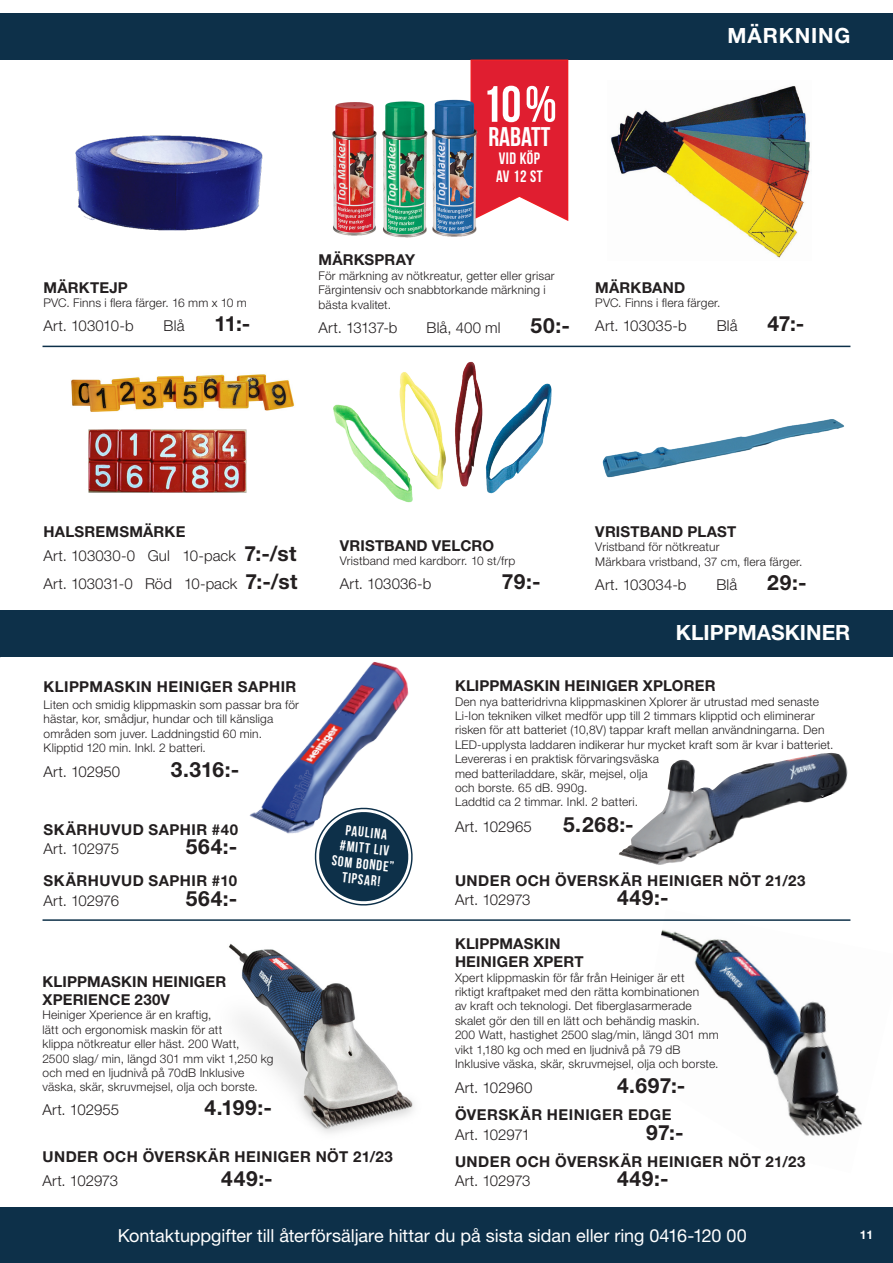
<style>
.page{position:relative;width:893px;height:1263px;background:#fff}
.page>*{position:absolute;margin:0;border:0;box-sizing:border-box;transform-origin:0 0}
.Pris{font:700 51px "Bebas Neue";color:#fff}
.Pris-2{font:700 27px "Bebas Neue";color:#fff}
.Produkttext{font:700 21px "Helvetica Neue LT Std";letter-spacing:.04em;color:#231f20}
.Pris-3{font:700 21px "Helvetica Neue LT Std";letter-spacing:.015em;color:#231f20}
.Artikelnummer{font:700 21px "Helvetica Neue LT Std";letter-spacing:.025em;color:#231f20}
.t1{font:700 21px "Helvetica Neue LT Std";color:#fff}
.t2{font:700 21px "Helvetica Neue LT Std";letter-spacing:.04em;color:#fff}
.Produktrubrik{font:18px "Helvetica Neue LT Std";letter-spacing:-.005em;color:#fff}
.Pris-4{font:700 16.5px "Bebas Neue";letter-spacing:.03em;color:#fff}
.Produkttext-2{font:700 15px "Helvetica Neue LT Std";letter-spacing:.035em;color:#231f20}
.Pris-5{font:300 15px "Helvetica Neue LT Std";letter-spacing:.005em;color:#231f20}
.Produktrubrik-2{font:700 15px/18px "Helvetica Neue LT Std";letter-spacing:.01em;color:#231f20}
.Produkttext-3{font:300 15px "Helvetica Neue LT Std";letter-spacing:-.005em;color:#231f20}
.Pris-6{font:700 15px "Helvetica Neue LT Std";letter-spacing:.015em;color:#231f20}
.Artikelnummer-2{font:300 15px "Helvetica Neue LT Std";letter-spacing:.005em;color:#231f20}
.Pris-7{font:300 15px "Helvetica Neue LT Std";letter-spacing:-.035em;color:#231f20}
.Produkttext-4{font:700 14.4px/15.9px "Bebas Neue";color:#fff;text-align:center}
.Produkttext-5{font:300 12px/14.4px "Helvetica Neue LT Std";letter-spacing:.015em;color:#231f20}
.Pris-8{font:300 12px/14.4px "Helvetica Neue LT Std";letter-spacing:.015em;color:#231f20}
.t3{font:700 12px "Helvetica Neue LT Std";color:#fff}
.s1{font-weight:700;font-size:21px}
</style>
<div class="page">
<div style="left:0;top:1208px;width:893px;height:55px;background:#0d3049"></div>
<div style="left:0;top:13px;width:893px;height:47px;background:#0d3049"></div>
<img style="left:661px;top:919px;width:201px;height:217px">
<div style="left:0;top:610px;width:893px;height:47px;background:#0d3049"></div>
<svg style="left:470px;top:59px;width:99px;height:162px;background:#e23242"></svg>
<hr style="left:43px;top:346px;width:807px;height:1px;background:#0d3049">
<img style="left:75px;top:135px;width:188px;height:96px">
<img style="left:610px;top:86px;width:200px;height:172px">
<img style="left:333px;top:361px;width:219px;height:142px">
<img style="left:602px;top:419px;width:242px;height:59px">
<img style="left:71px;top:374px;width:224px;height:38px">
<img style="left:88px;top:429px;width:159px;height:64px">
<img style="left:332px;top:99px;width:163px;height:139px">
<hr style="left:43px;top:919px;width:807px;height:2px;background:#0d3049">
<img style="left:229px;top:943px;width:185px;height:190px">
<img style="left:698px;top:753px;width:127px;height:37px">
<img style="left:249px;top:661px;width:160px;height:173px">
<svg style="left:311px;top:804px;width:102px;height:102px"></svg>
<p class="Pris-6" style="left:44px;top:278px;width:86px">MÄRKTEJP</p>
<p class="Pris-8" style="left:44px;top:295px;width:205px">PVC. Finns i flera färger. 16 mm x 10 m</p>
<p class="Pris-5" style="left:44px;top:316px;width:92px">Art. 103010-b</p>
<p class="Pris-5" style="left:164px;top:316px;width:22px">Blå</p>
<p class="Pris-3" style="left:214px;top:310px;width:37px">11:-</p>
<p class="Pris" style="left:482px;top:76px;width:76px">10%</p>
<p class="Pris-2" style="left:488px;top:122px;width:63px">RABATT</p>
<p class="Pris-4" style="left:499px;top:149px;width:43px">VID KÖP</p>
<p class="Pris-4" style="left:496px;top:167px;width:48px">AV 12 ST</p>
<p class="t2" style="left:728px;top:22px;width:124px">MÄRKNING</p>
<p class="Pris-6" style="left:319px;top:251px;width:98px">MÄRKSPRAY</p>
<p class="Pris-8" style="left:319px;top:268px;width:238px">För märkning av nötkreatur, getter eller grisar</p>
<p class="Pris-8" style="left:319px;top:282px;width:229px">Färgintensiv och snabbtorkande märkning i bästa kvalitet.</p>
<p class="Pris-7" style="left:319px;top:318px;width:80px">Art. 13137-b</p>
<p class="Pris-5" style="left:427px;top:318px;width:76px">Blå, 400 ml</p>
<p class="Pris-3" style="left:531px;top:312px;width:41px">50:-</p>
<p class="Pris-6" style="left:595px;top:278px;width:91px">MÄRKBAND</p>
<p class="Pris-8" style="left:595px;top:295px;width:127px">PVC. Finns i flera färger.</p>
<p class="Pris-5" style="left:595px;top:316px;width:93px">Art. 103035-b</p>
<p class="Pris-5" style="left:717px;top:316px;width:22px">Blå</p>
<p class="Pris-3" style="left:767px;top:310px;width:38px">47:-</p>
<p class="Pris-6" style="left:44px;top:522px;width:143px">HALSREMSMÄRKE</p>
<p class="Pris-5" style="left:44px;top:546px;width:254px">Art. 103030-0 Gul 10-pack <span class="s1">7:-/st</span></p>
<p class="Pris-5" style="left:44px;top:575px;width:256px">Art. 103031-0 Röd 10-pack <span class="s1">7:-/st</span></p>
<p class="Produkttext-2" style="left:44px;top:677px;width:254px">KLIPPMASKIN HEINIGER SAPHIR</p>
<p class="Produkttext-5" style="left:44px;top:697px;width:257px">Liten och smidig klippmaskin som passar bra för hästar, kor, smådjur, hundar och till känsliga områden som juver. Laddningstid 60 min.<br>Klipptid 120 min. Inkl. 2 batteri.</p>
<p class="Produkttext-3" style="left:44px;top:763px;width:78px">Art. 102950</p>
<p class="Produkttext" style="left:171px;top:757px;width:70px">3.316:-</p>
<p class="Produkttext-2" style="left:44px;top:820px;width:196px">SKÄRHUVUD SAPHIR #40</p>
<p class="Produkttext-3" style="left:44px;top:839px;width:77px">Art. 102975</p>
<p class="Produkttext" style="left:186px;top:833px;width:53px">564:-</p>
<p class="Produkttext-2" style="left:44px;top:872px;width:195px">SKÄRHUVUD SAPHIR #10</p>
<p class="Produkttext-3" style="left:44px;top:891px;width:77px">Art. 102976</p>
<p class="Produkttext" style="left:186px;top:885px;width:53px">564:-</p>
<p class="Pris-6" style="left:340px;top:536px;width:156px">VRISTBAND VELCRO</p>
<p class="Pris-8" style="left:340px;top:553px;width:177px">Vristband med kardborr. 10 st/frp</p>
<p class="Pris-5" style="left:340px;top:574px;width:93px">Art. 103036-b</p>
<p class="Pris-3" style="left:502px;top:568px;width:40px">79:-</p>
<p class="Pris-6" style="left:595px;top:522px;width:142px">VRISTBAND PLAST</p>
<p class="Pris-8" style="left:595px;top:539px;width:126px">Vristband för nötkreatur</p>
<p class="Pris-8" style="left:595px;top:554px;width:209px">Märkbara vristband, 37 cm, flera färger.</p>
<p class="Pris-5" style="left:595px;top:575px;width:93px">Art. 103034-b</p>
<p class="Pris-5" style="left:716px;top:575px;width:22px">Blå</p>
<p class="Pris-3" style="left:767px;top:569px;width:41px">29:-</p>
<p class="t1" style="left:676px;top:619px;width:176px">KLIPPMASKINER</p>
<p class="Produkttext-4" style="left:336px;top:821px;width:64px;rotate:6deg">PAULINA #MITT LIV<br>SOM BONDE”<br>TIPSAR!</p>
<p class="Produktrubrik-2" style="left:455px;top:676px;width:262px">KLIPPMASKIN HEINIGER XPLORER</p>
<p class="Produkttext-5" style="left:455px;top:694px;width:380px">Den nya batteridrivna klippmaskinen Xplorer är utrustad med senaste Li-Ion tekniken vilket medför upp till 2 timmars klipptid och eliminerar risken för att batteriet (10,8V) tappar kraft mellan användningarna. Den LED-upplysta laddaren indikerar hur mycket kraft som är kvar i batteriet.<br>Levereras i en praktisk förvaringsväska<br>med batteriladdare, skär, mejsel, olja<br>och borste. 65 dB. 990g.<br>Laddtid ca 2 timmar. Inkl. 2 batteri.</p>
<p class="Produkttext-3" style="left:455px;top:818px;width:78px">Art. 102965</p>
<p class="Produkttext" style="left:563px;top:812px;width:72px">5.268:-</p>
<p class="Produkttext-2" style="left:455px;top:871px;width:352px">UNDER OCH ÖVERSKÄR HEINIGER NÖT 21/23</p>
<p class="Produkttext-3" style="left:455px;top:890px;width:77px">Art. 102973</p>
<p class="Produkttext" style="left:617px;top:885px;width:53px">449:-</p>
<p class="Produktrubrik-2" style="left:43px;top:972px;width:185px">KLIPPMASKIN HEINIGER<br>XPERIENCE 230V</p>
<p class="Produkttext-5" style="left:43px;top:1008px;width:232px">Heiniger Xperience är en kraftig,<br>lätt och ergonomisk maskin för att<br>klippa nötkreatur eller häst. 200 Watt,<br>2500 slag/ min, längd 301 mm vikt 1,250 kg och med en ljudnivå på 70dB Inklusive väska, skär, skruvmejsel, olja och borste.</p>
<p class="Artikelnummer-2" style="left:43px;top:1101px;width:78px">Art. 102955</p>
<p class="Artikelnummer" style="left:205px;top:1095px;width:69px">4.199:-</p>
<p class="Produkttext-2" style="left:43px;top:1147px;width:352px">UNDER OCH ÖVERSKÄR HEINIGER NÖT 21/23</p>
<p class="Produkttext-3" style="left:43px;top:1172px;width:77px">Art. 102973</p>
<p class="Produkttext" style="left:221px;top:1166px;width:53px">449:-</p>
<p class="Produktrubrik-2" style="left:455px;top:934px;width:130px">KLIPPMASKIN<br>HEINIGER XPERT</p>
<p class="Produkttext-5" style="left:455px;top:970px;width:265px">Xpert klippmaskin för får från Heiniger är ett<br>riktigt kraftpaket med den rätta kombinationen<br>av kraft och teknologi. Det fiberglasarmerade skalet gör den till en lätt och behändig maskin.<br>200 Watt, hastighet 2500 slag/min, längd 301 mm vikt 1,180 kg och med en ljudnivå på 79 dB Inklusive väska, skär, skruvmejsel, olja och borste.</p>
<p class="Artikelnummer-2" style="left:455px;top:1079px;width:79px">Art. 102960</p>
<p class="Artikelnummer" style="left:617px;top:1073px;width:70px">4.697:-</p>
<p class="Produkttext-2" style="left:455px;top:1106px;width:218px">ÖVERSKÄR HEINIGER EDGE</p>
<p class="Produkttext-3" style="left:455px;top:1125px;width:77px">Art. 102971</p>
<p class="Produkttext" style="left:646px;top:1119px;width:39px">97:-</p>
<p class="Produkttext-2" style="left:455px;top:1152px;width:352px">UNDER OCH ÖVERSKÄR HEINIGER NÖT 21/23</p>
<p class="Produkttext-3" style="left:455px;top:1172px;width:77px">Art. 102973</p>
<p class="Produkttext" style="left:617px;top:1166px;width:53px">449:-</p>
<p class="Produktrubrik" style="left:118px;top:1225px;width:630px">Kontaktuppgifter till återförsäljare hittar du på sista sidan eller ring 0416-120 00</p>
<p class="t3" style="left:860px;top:1227px;width:15px">11</p>
</div>
